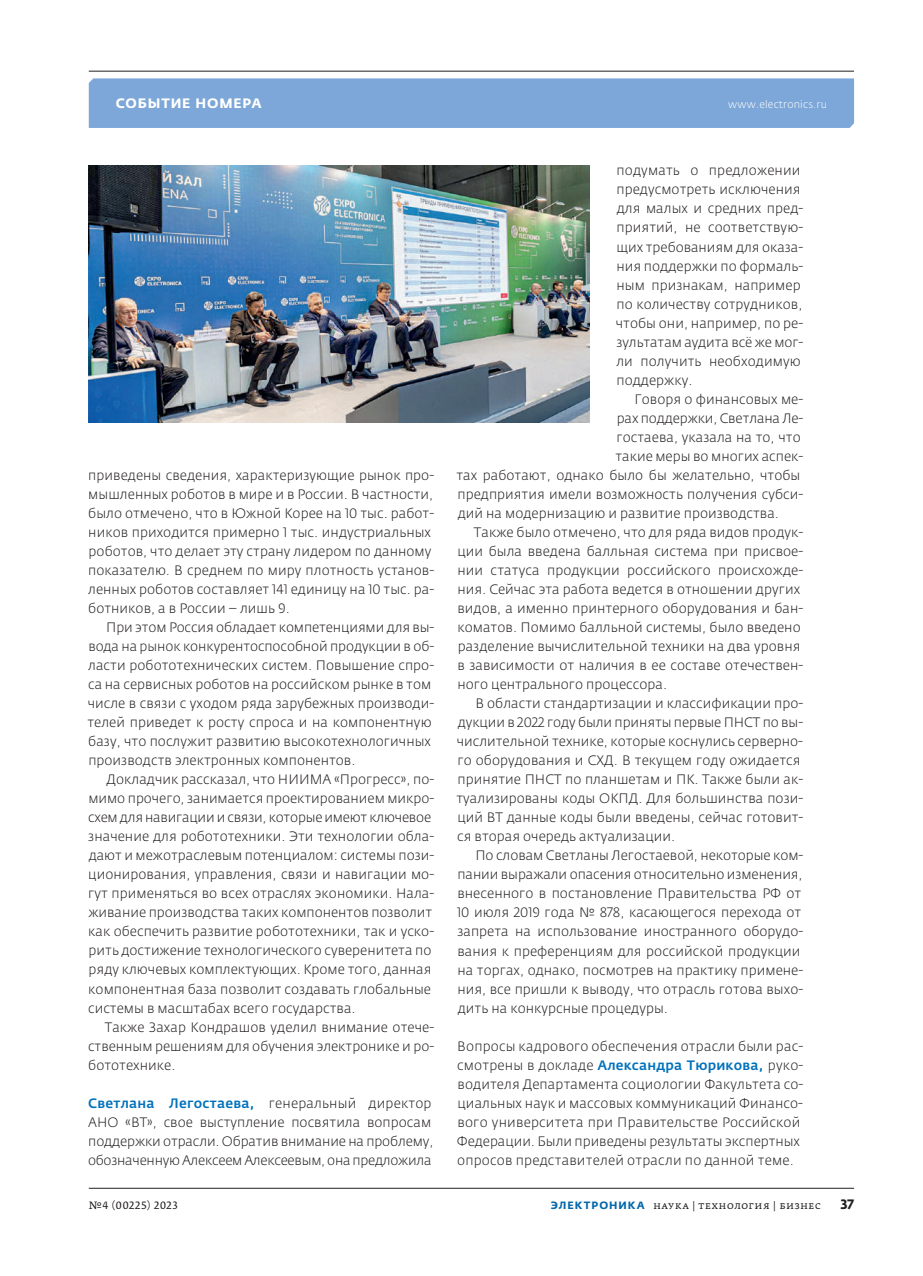
<style>
.page{position:relative;width:923px;height:1276px;background:#fff}
.page>*{position:absolute;margin:0;border:0;box-sizing:border-box;transform-origin:0 0}
.t1{font:300 13.5px/19px "Fedra Sans Pro";letter-spacing:.005em;color:#231f20}
.t2{font:700 13.5px "Fedra Sans Alt Pro";letter-spacing:.06em;color:#fff}
.t3{font:700 13.5px "Fedra Sans Pro";color:#231f20}
.t4{font:10.5px "Fedra Serif A Pro";letter-spacing:.035em;color:#231f20}
.t5{font:300 10.5px "Fedra Sans Pro";letter-spacing:.015em;color:#fff}
.s1{font-weight:500;color:#0072bc}
.s2{font-family:"Fedra Sans Alt Pro";font-weight:700;color:#0067aa}
</style>
<div class="page">
<div style="left:89px;top:78px;width:765px;height:50px;background:#7ca7d8"></div>
<hr style="left:89px;top:71px;width:765px;height:1px;background:#231f20">
<hr style="left:89px;top:1188px;width:765px;height:1px;background:#231f20">
<img style="left:89px;top:166px;width:501px;height:257px">
<p class="t2" style="left:116px;top:95px;width:147px">СОБЫТИЕ НОМЕРА</p>
<p class="t5" style="left:728px;top:98px;width:100px">www.electronics.ru</p>
<p class="t1" style="left:88px;top:465px;width:347px">приведены сведения, характеризующие рынок про&shy;мышленных роботов в мире и в России. В частности, было отмечено, что в Южной Корее на 10 тыс. работ&shy;ников приходится примерно 1 тыс. индустриальных роботов, что делает эту страну лидером по данному показателю. В среднем по миру плотность установ&shy;ленных роботов составляет 141 единицу на 10 тыс. ра&shy;ботников, а в России – лишь 9.</p>
<p class="t1" style="left:87px;top:618px;width:348px;text-indent:19px">При этом Россия обладает компетенциями для вы&shy;вода на рынок конкурентоспособной продукции в об&shy;ласти робототехнических систем. Повышение спро&shy;са на сервисных роботов на российском рынке в том числе в связи с уходом ряда зарубежных производи&shy;телей приведет к росту спроса и на компонентную базу, что послужит развитию высокотехнологичных производств электронных компонентов.</p>
<p class="t1" style="left:88px;top:770px;width:348px;text-indent:18px">Докладчик рассказал, что НИИМА «Прогресс», по&shy;мимо прочего, занимается проектированием микро&shy;схем для навигации и связи, которые имеют ключевое значение для робототехники. Эти технологии обла&shy;дают и межотраслевым потенциалом: системы пози&shy;ционирования, управления, связи и навигации мо&shy;гут применяться во всех отраслях экономики. Нала&shy;живание производства таких компонентов позволит как обеспечить развитие робототехники, так и уско&shy;рить достижение технологического суверенитета по ряду ключевых комплектующих. Кроме того, данная компонентная база позволит создавать глобальные системы в масштабах всего государства.</p>
<p class="t1" style="left:88px;top:1017px;width:348px;text-align:justify;text-indent:17px">Также Захар Кондрашов уделил внимание отече&shy;ственным решениям для обучения электронике и ро&shy;бототехнике.</p>
<p class="t1" style="left:88px;top:1093px;width:347px"><span class="s1">Светлана Легостаева,</span> генеральный директор АНО «ВТ», свое выступление посвятила вопросам поддержки отрасли. Обратив внимание на проблему, обозначенную Алексеем Алексеевым, она предложила</p>
<p class="t1" style="left:616px;top:161px;width:189px">подумать о предложении предусмотреть исключения для малых и средних пред&shy;приятий, не соответствую&shy;щих требованиям для оказа&shy;ния поддержки по формаль&shy;ным признакам, например по количеству сотрудников, чтобы они, например, по ре&shy;зультатам аудита всё же мог&shy;ли получить необходимую поддержку.</p>
<p class="t1" style="left:634px;top:389px;width:170px">Говоря о финансовых ме-</p>
<p class="t1" style="left:617px;top:408px;width:188px">рах поддержки, Светлана Ле-</p>
<p class="t1" style="left:616px;top:427px;width:186px">гостаева, указала на то, что</p>
<p class="t1" style="left:615px;top:446px;width:189px">такие меры во многих аспек-</p>
<p class="t1" style="left:456px;top:465px;width:345px">тах работают, однако было бы желательно, чтобы</p>
<p class="t1" style="left:457px;top:484px;width:347px">предприятия имели возможность получения субси-</p>
<p class="t1" style="left:458px;top:503px;width:323px">дий на модернизацию и развитие производства.</p>
<p class="t1" style="left:474px;top:522px;width:331px">Также было отмечено, что для ряда видов продук-</p>
<p class="t1" style="left:457px;top:542px;width:347px">ции была введена балльная система при присвое-</p>
<p class="t1" style="left:457px;top:561px;width:347px">нии статуса продукции российского происхожде-</p>
<p class="t1" style="left:457px;top:580px;width:344px">ния. Сейчас эта работа ведется в отношении других</p>
<p class="t1" style="left:457px;top:599px;width:347px">видов, а именно принтерного оборудования и бан-</p>
<p class="t1" style="left:457px;top:618px;width:345px">коматов. Помимо балльной системы, было введено</p>
<p class="t1" style="left:458px;top:637px;width:344px">разделение вычислительной техники на два уровня</p>
<p class="t1" style="left:457px;top:656px;width:347px">в зависимости от наличия в ее составе отечествен-</p>
<p class="t1" style="left:457px;top:675px;width:211px">ного центрального процессора.</p>
<p class="t1" style="left:475px;top:694px;width:329px">В области стандартизации и классификации про-</p>
<p class="t1" style="left:458px;top:713px;width:347px">дукции в 2022 году были приняты первые ПНСТ по вы-</p>
<p class="t1" style="left:457px;top:732px;width:348px">числительной технике, которые коснулись серверно-</p>
<p class="t1" style="left:457px;top:751px;width:344px">го оборудования и СХД. В текущем году ожидается</p>
<p class="t1" style="left:457px;top:770px;width:347px">принятие ПНСТ по планшетам и ПК. Также были ак-</p>
<p class="t1" style="left:456px;top:789px;width:348px">туализированы коды ОКПД. Для большинства пози-</p>
<p class="t1" style="left:457px;top:808px;width:347px">ций ВТ данные коды были введены, сейчас готовит-</p>
<p class="t1" style="left:457px;top:827px;width:219px">ся вторая очередь актуализации.</p>
<p class="t1" style="left:475px;top:846px;width:330px">По словам Светланы Легостаевой, некоторые ком-</p>
<p class="t1" style="left:457px;top:865px;width:346px">пании выражали опасения относительно изменения,</p>
<p class="t1" style="left:457px;top:884px;width:345px">внесенного в постановление Правительства РФ от</p>
<p class="t1" style="left:457px;top:903px;width:346px">10 июля 2019 года № 878, касающегося перехода от</p>
<p class="t1" style="left:457px;top:922px;width:347px">запрета на использование иностранного оборудо-</p>
<p class="t1" style="left:457px;top:941px;width:344px">вания к преференциям для российской продукции</p>
<p class="t1" style="left:457px;top:960px;width:347px">на торгах, однако, посмотрев на практику примене-</p>
<p class="t1" style="left:457px;top:979px;width:347px">ния, все пришли к выводу, что отрасль готова выхо-</p>
<p class="t1" style="left:458px;top:998px;width:212px">дить на конкурсные процедуры.</p>
<p class="t1" style="left:457px;top:1036px;width:348px">Вопросы кадрового обеспечения отрасли были рас&shy;смотрены в докладе <span class="s1">Александра Тюрикова,</span> руко&shy;водителя Департамента социологии Факультета со&shy;циальных наук и массовых коммуникаций Финансо&shy;вого университета при Правительстве Российской Федерации. Были приведены результаты экспертных опросов представителей отрасли по данной теме.</p>
<p class="t4" style="left:89px;top:1198px;width:90px">№4 (00225) 2023</p>
<p class="t4" style="left:551px;top:1198px;width:272px"><span class="s2">ЭЛЕКТРОНИКА</span> наука | технология | бизнес</p>
<p class="t3" style="left:840px;top:1195px;width:15px">37</p>
</div>
